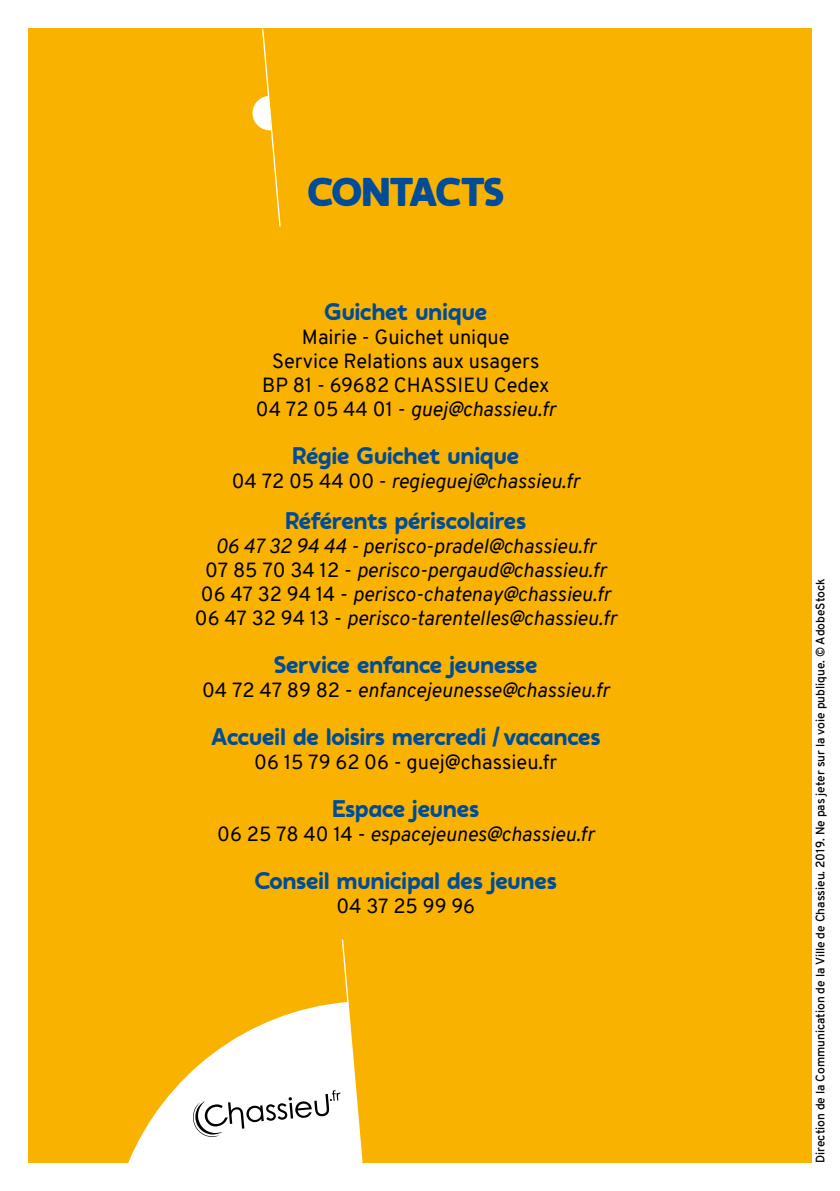
<style>
.page{position:relative;width:840px;height:1191px;background:#fff}
.page>*{position:absolute;margin:0;border:0;box-sizing:border-box;transform-origin:0 0}
.t1{font:900 40px "Auro";letter-spacing:-.025em;color:#004c98}
.t2{font:700 24px "Auro";color:#004c98}
.t3{font:italic 20px/24px "Overpass";color:#000;text-align:center}
.t4{font:20px/24px "Overpass";color:#000;text-align:center}
.t5{font:600 12px "Overpass";color:#000}
.s1{font-style:italic}
.s2{font-style:normal}
</style>
<div class="page">
<div style="left:28px;top:28px;width:783px;height:1134px;background:#f9b200"></div>
<svg style="left:128px;top:939px;width:235px;height:224px"></svg>
<svg style="left:252px;top:29px;width:29px;height:198px"></svg>
<h1 class="t1" style="left:307px;top:167px;width:198px">CONTACTS</h1>
<p class="t2" style="left:324px;top:297px;width:164px">Guichet unique</p>
<p class="t4" style="left:256px;top:325px;width:301px">Mairie - Guichet unique<br>Service Relations aux usagers<br>BP 81 - 69682 CHASSIEU Cedex<br>04 72 05 44 01 - <span class="s1">guej@chassieu.fr</span></p>
<p class="t2" style="left:292px;top:441px;width:228px">Régie Guichet unique</p>
<p class="t3" style="left:231px;top:469px;width:349px"><span class="s2">04 72 05 44 00 -</span> regieguej@chassieu.fr</p>
<p class="t2" style="left:285px;top:506px;width:242px">Référents périscolaires</p>
<p class="t3" style="left:195px;top:534px;width:423px">06 47 32 94 44 - perisco-pradel@chassieu.fr<br><span class="s2">07 85 70 34 12 -</span> perisco-pergaud@chassieu.fr <span class="s2">06 47 32 94 14 -</span> perisco-chatenay@chassieu.fr <span class="s2">06 47 32 94 13 -</span> perisco-tarentelles@chassieu.fr</p>
<p class="t2" style="left:274px;top:650px;width:265px">Service enfance jeunesse</p>
<p class="t3" style="left:202px;top:678px;width:408px"><span class="s2">04 72 47 89 82 -</span> enfancejeunesse@chassieu.fr</p>
<p class="t2" style="left:211px;top:722px;width:390px">Accueil de loisirs mercredi /vacances</p>
<p class="t4" style="left:254px;top:750px;width:304px">06 15 79 62 06 - guej@chassieu.fr</p>
<p class="t2" style="left:332px;top:794px;width:148px">Espace jeunes</p>
<p class="t3" style="left:217px;top:822px;width:378px"><span class="s2">06 25 78 40 14 -</span> espacejeunes@chassieu.fr</p>
<p class="t2" style="left:255px;top:866px;width:303px">Conseil municipal des jeunes</p>
<p class="t4" style="left:336px;top:894px;width:140px">04 37 25 99 96</p>
<p class="t5" style="left:811px;top:1163px;width:586px;rotate:-90deg">Direction de la Communication de la Ville de Chassieu. 2019. Ne pas jeter sur la voie publique. © AdobeStock</p>
</div>
